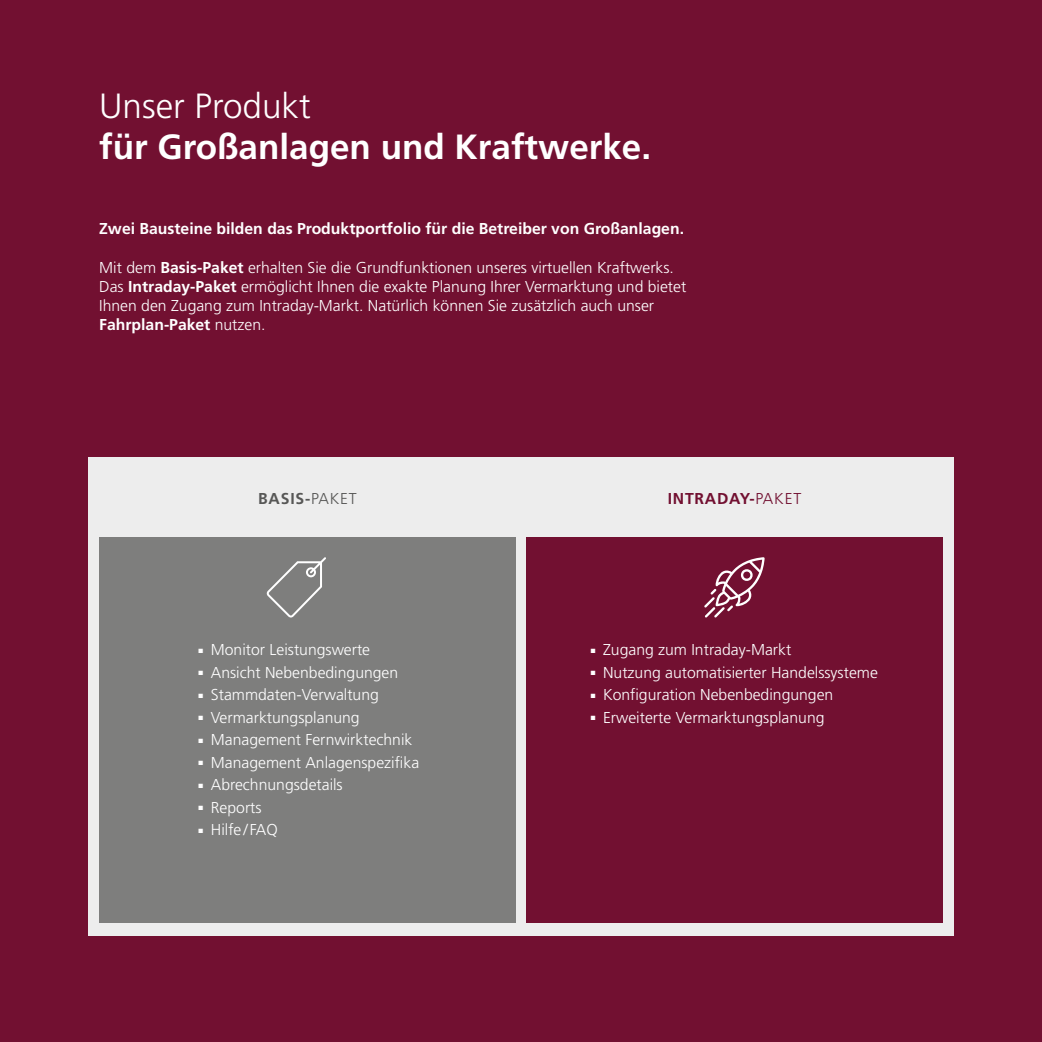
<style>
.page{position:relative;width:1042px;height:1042px;background:#721031}
.page>*{position:absolute;margin:0;border:0;box-sizing:border-box;transform-origin:0 0}
.t1{font:700 35px "Frutiger";color:#fff}
.t2{font:300 35px "Frutiger";color:#fff}
.t3{font:300 15.75px/19.2px "Frutiger";color:#fff}
.t4{font:700 15.75px "Frutiger";color:#fff}
.t5{font:700 15.75px "Frutiger";letter-spacing:.05em;color:#721031}
.t6{font:700 15.75px "Frutiger";letter-spacing:.05em;color:#575756}
.s1{font-weight:700}
.s2{font-weight:300}
</style>
<div class="page">
<div style="left:88px;top:457px;width:866px;height:478px;background:#ededed"></div>
<div style="left:99px;top:537px;width:417px;height:385px;background:#7e7e7d"></div>
<div style="left:526px;top:537px;width:417px;height:385px;background:#721031"></div>
<svg style="left:267px;top:557px;width:59px;height:60px"></svg>
<svg style="left:704px;top:557px;width:60px;height:60px"></svg>
<h1 class="t2" style="left:99px;top:87px;width:213px">Unser Produkt</h1>
<h1 class="t1" style="left:99px;top:126px;width:553px">für Großanlagen und Kraftwerke.</h1>
<p class="t4" style="left:99px;top:219px;width:586px">Zwei Bausteine bilden das Produktportfolio für die Betreiber von Großanlagen.</p>
<p class="t3" style="left:99px;top:258px;width:588px">Mit dem <span class="s1">Basis-Paket</span> erhalten Sie die Grundfunktionen unseres virtuellen Kraftwerks.<br>Das <span class="s1">Intraday-Paket</span> ermöglicht Ihnen die exakte Planung Ihrer Vermarktung und bietet Ihnen den Zugang zum Intraday-Markt. Natürlich können Sie zusätzlich auch unser <span class="s1">Fahrplan-Paket</span> nutzen.</p>
<p class="t6" style="left:258px;top:489px;width:100px">BASIS-<span class="s2">PAKET</span></p>
<p class="t3" style="left:198px;top:640px;width:173px">■ Monitor Leistungswerte</p>
<p class="t3" style="left:198px;top:663px;width:201px">■ Ansicht Nebenbedingungen</p>
<p class="t3" style="left:198px;top:685px;width:182px">■ Stammdaten-Verwaltung</p>
<p class="t3" style="left:198px;top:708px;width:163px">■ Vermarktungsplanung</p>
<p class="t3" style="left:198px;top:730px;width:215px">■ Management Fernwirktechnik</p>
<p class="t3" style="left:198px;top:753px;width:222px">■ Management Anlagenspezifika</p>
<p class="t3" style="left:198px;top:775px;width:146px">■ Abrechnungsdetails</p>
<p class="t3" style="left:198px;top:798px;width:65px">■ Reports</p>
<p class="t3" style="left:198px;top:820px;width:81px">■ Hilfe / FAQ</p>
<p class="t5" style="left:668px;top:489px;width:135px">INTRADAY-<span class="s2">PAKET</span></p>
<p class="t3" style="left:591px;top:640px;width:202px">■ Zugang zum Intraday-Markt</p>
<p class="t3" style="left:591px;top:663px;width:289px">■ Nutzung automatisierter Handelssysteme</p>
<p class="t3" style="left:591px;top:685px;width:244px">■ Konfiguration Nebenbedingungen</p>
<p class="t3" style="left:591px;top:708px;width:235px">■ Erweiterte Vermarktungsplanung</p>
</div>
